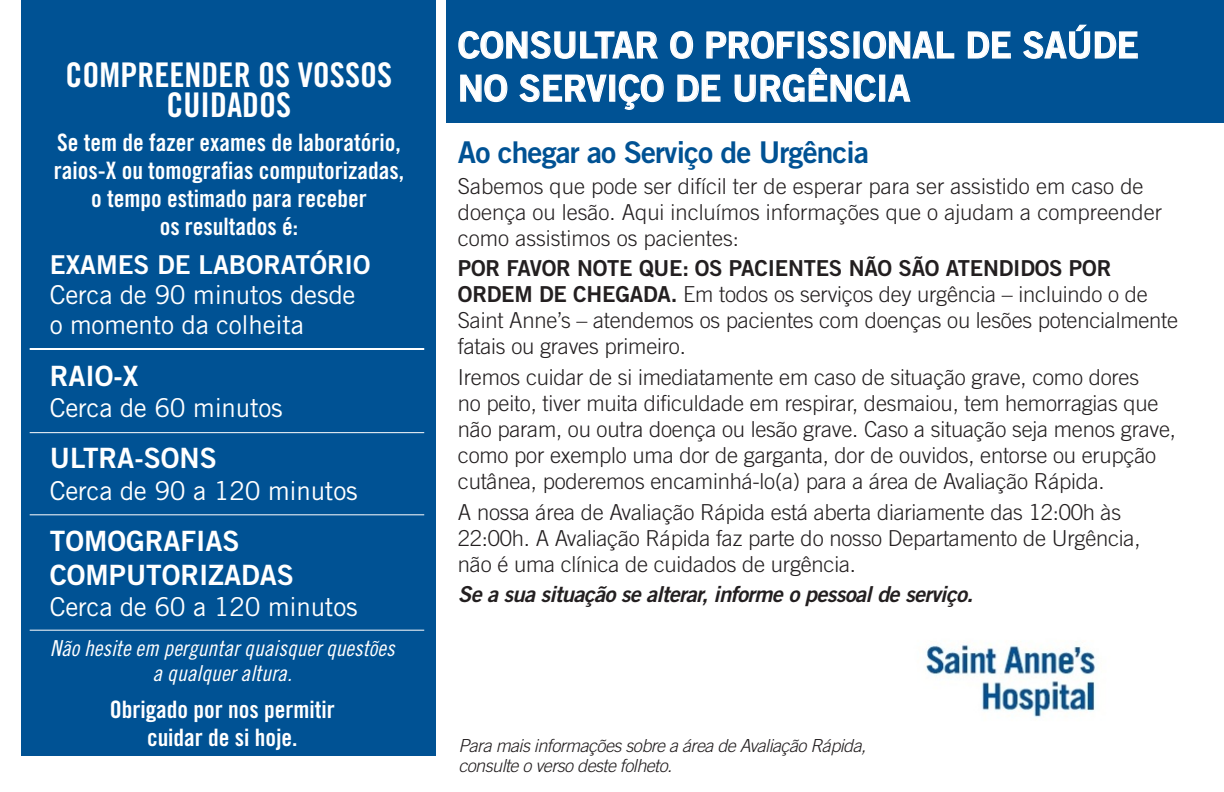
<style>
.page{position:relative;width:1224px;height:792px;background:#fff}
.page>*{position:absolute;margin:0;border:0;box-sizing:border-box;transform-origin:0 0}
.t1{font:36px/43.2px "Trade Gothic Bold Two";color:#fff}
.t2{font:34px/30px "Trade Gothic Bold Cond Twenty";color:#fff;text-align:center}
.t3{font:30px "Trade Gothic Bold Two";letter-spacing:-.03em;color:#005294}
.t4{font:28px/33.6px "Trade Gothic Bold Two";color:#fff}
.t5{font:26px/30px "Trade Gothic";letter-spacing:-.01em;color:#fff}
.t6{font:26px "Trade Gothic Bold Two";color:#fff}
.t7{font:24px/28px "Trade Gothic Bold Cond Twenty";color:#fff;text-align:center}
.t8{font:300 22px/26px "Trade Gothic";letter-spacing:-.01em;color:#231f20}
.t9{font:22px/25px "Trade Gothic Cond Eighteen Obl";color:#fff;text-align:center}
.t10{font:italic 22px "Trade Gothic Bold Two";letter-spacing:-.03em;color:#231f20}
.t11{font:22px "Trade Gothic Bold Two";letter-spacing:-.01em;color:#231f20}
.t12{font:italic 300 18px/20px "Trade Gothic";letter-spacing:-.03em;color:#231f20}
.s1{font-family:"Trade Gothic Bold Two";font-weight:400}
</style>
<div class="page">
<div style="left:22px;top:0;width:414px;height:756px;background:#005294"></div>
<div style="left:446px;top:0;width:778px;height:122px;background:#005294"></div>
<svg style="left:458px;top:31px;width:200px;height:28px"></svg>
<svg style="left:670px;top:31px;width:24px;height:28px"></svg>
<svg style="left:706px;top:31px;width:89px;height:28px"></svg>
<svg style="left:807px;top:31px;width:43px;height:28px"></svg>
<svg style="left:863px;top:31px;width:92px;height:28px"></svg>
<svg style="left:967px;top:31px;width:44px;height:28px"></svg>
<svg style="left:1023px;top:24px;width:115px;height:35px"></svg>
<svg style="left:460px;top:74px;width:48px;height:29px"></svg>
<svg style="left:519px;top:74px;width:88px;height:29px"></svg>
<div style="left:609px;top:75px;width:6px;height:27px;border:1px solid #fff"></div>
<svg style="left:618px;top:74px;width:46px;height:36px"></svg>
<svg style="left:677px;top:74px;width:44px;height:28px"></svg>
<svg style="left:734px;top:67px;width:143px;height:36px"></svg>
<div style="left:879px;top:75px;width:6px;height:27px;border:1px solid #fff"></div>
<svg style="left:888px;top:74px;width:23px;height:28px"></svg>
<hr style="left:30px;top:348px;width:394px;height:2px;background:#fff">
<hr style="left:30px;top:432px;width:394px;height:1px;background:#fff">
<hr style="left:30px;top:514px;width:394px;height:1px;background:#fff">
<hr style="left:30px;top:630px;width:394px;height:1px;background:#fff">
<img style="left:926px;top:644px;width:170px;height:74px">
<h2 class="t2" style="left:66px;top:60px;width:328px">COMPREENDER OS VOSSOS<br>CUIDADOS</h2>
<p class="t7" style="left:54px;top:129px;width:352px">Se tem de fazer exames de laboratório, raios-X ou tomografias computorizadas, o tempo estimado para receber<br>os resultados é:</p>
<p class="t6" style="left:50px;top:249px;width:322px">EXAMES DE LABORATÓRIO</p>
<p class="t5" style="left:50px;top:279px;width:307px">Cerca de 90 minutos desde o momento da colheita</p>
<p class="t4" style="left:50px;top:358px;width:90px">RAIO-X</p>
<p class="t5" style="left:50px;top:392px;width:234px">Cerca de 60 minutos</p>
<p class="t4" style="left:50px;top:441px;width:168px">ULTRA-SONS</p>
<p class="t5" style="left:50px;top:475px;width:309px">Cerca de 90 a 120 minutos</p>
<p class="t4" style="left:50px;top:524px;width:246px">TOMOGRAFIAS<br>COMPUTORIZADAS</p>
<p class="t5" style="left:50px;top:591px;width:309px">Cerca de 60 a 120 minutos</p>
<p class="t9" style="left:50px;top:635px;width:346px">Não hesite em perguntar quaisquer questões a qualquer altura.</p>
<p class="t7" style="left:110px;top:695px;width:227px">Obrigado por nos permitir cuidar de si hoje.</p>
<h1 class="t1" style="left:458px;top:23px;width:682px">CONSULTAR O PROFISSIONAL DE SAÚDE<br>NO SERVIÇO DE URGÊNCIA</h1>
<h3 class="t3" style="left:458px;top:134px;width:413px">Ao chegar ao Serviço de Urgência</h3>
<p class="t8" style="left:458px;top:172px;width:706px">Sabemos que pode ser difícil ter de esperar para ser assistido em caso de doença ou lesão. Aqui incluímos informações que o ajudam a compreender como assistimos os pacientes:</p>
<p class="t11" style="left:458px;top:255px;width:655px">POR FAVOR NOTE QUE: OS PACIENTES NÃO SÃO ATENDIDOS POR</p>
<p class="t8" style="left:458px;top:281px;width:722px"><span class="s1">ORDEM DE CHEGADA.</span> Em todos os serviços dey urgência – incluindo o de<br>Saint Anne’s – atendemos os pacientes com doenças ou lesões potencialmente fatais ou graves primeiro.</p>
<p class="t8" style="left:458px;top:364px;width:720px">Iremos cuidar de si imediatamente em caso de situação grave, como dores<br>no peito, tiver muita dificuldade em respirar, desmaiou, tem hemorragias que não param, ou outra doença ou lesão grave. Caso a situação seja menos grave, como por exemplo uma dor de garganta, dor de ouvidos, entorse ou erupção cutânea, poderemos encaminhá-lo(a) para a área de Avaliação Rápida.</p>
<p class="t8" style="left:458px;top:499px;width:684px">A nossa área de Avaliação Rápida está aberta diariamente das 12:00h às<br>22:00h. A Avaliação Rápida faz parte do nosso Departamento de Urgência, não é uma clínica de cuidados de urgência.</p>
<p class="t10" style="left:458px;top:581px;width:517px">Se a sua situação se alterar, informe o pessoal de serviço.</p>
<p class="t12" style="left:458px;top:736px;width:409px">Para mais informações sobre a área de Avaliação Rápida, consulte o verso deste folheto.</p>
</div>
